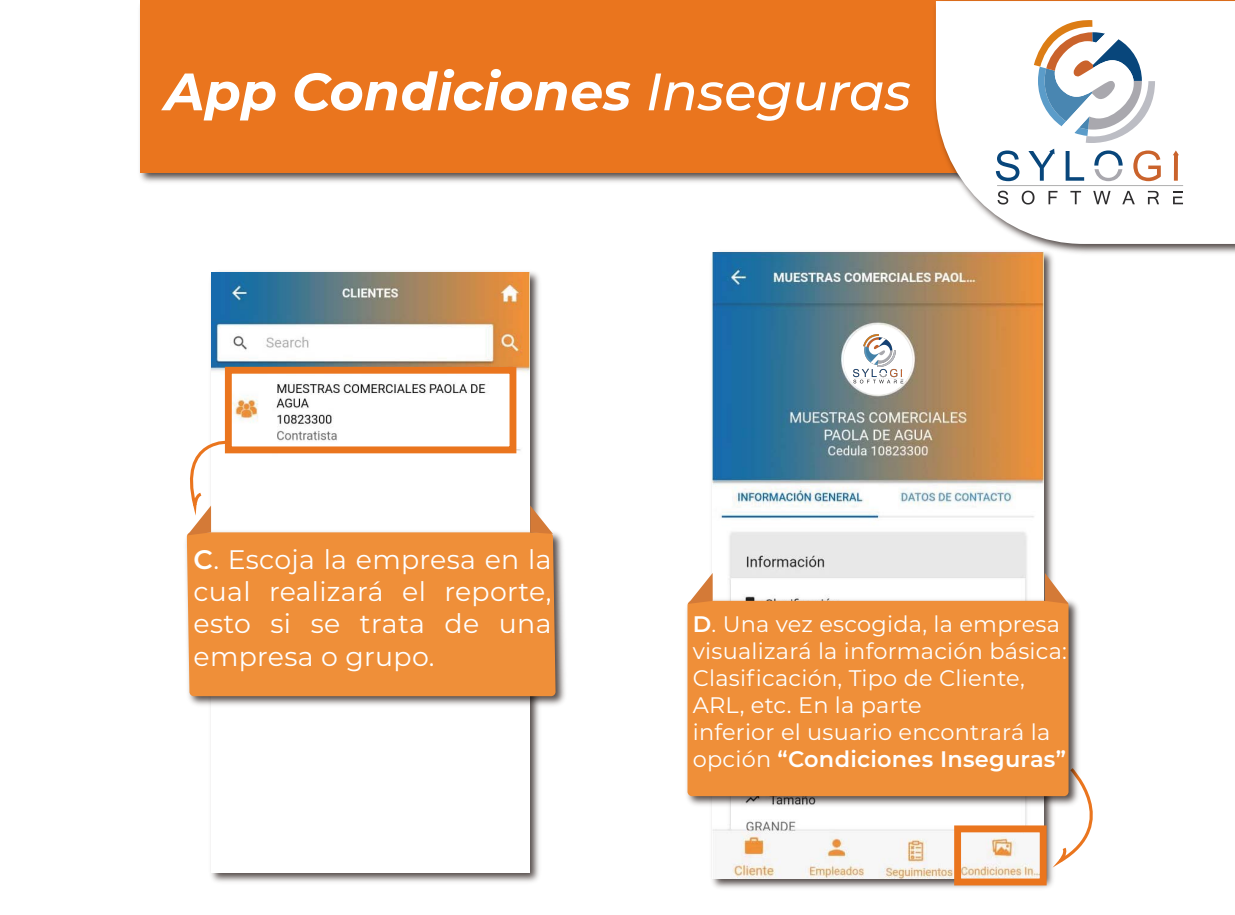
<style>
.page{position:relative;width:1235px;height:915px;background:#fff}
.page>*{position:absolute;margin:0;border:0;box-sizing:border-box;transform-origin:0 0}
.t1{font:italic 700 52.5px "Montserrat";color:#fff}
.t2{font:26.81px/32.1px "Montserrat";letter-spacing:.01em;color:#fff;text-align:justify}
.t3{font:22.44px/26.9px "Montserrat";letter-spacing:.01em;color:#fff}
.s1{font-weight:500}
.s2{font-weight:600}
</style>
<div class="page">
<img style="left:139px;top:9px;width:792px;height:174px">
<div style="left:140px;top:0;width:1095px;height:172px;background:#ea751e"></div>
<img style="left:931px;top:0;width:304px;height:254px">
<div style="left:936px;top:1px;width:299px;height:243px;background:#fff"></div>
<svg style="left:998px;top:191px;width:10px;height:13px"></svg>
<svg style="left:1022px;top:191px;width:13px;height:13px"></svg>
<svg style="left:1049px;top:191px;width:9px;height:13px"></svg>
<svg style="left:1070px;top:191px;width:11px;height:13px"></svg>
<svg style="left:1093px;top:191px;width:18px;height:13px"></svg>
<svg style="left:1122px;top:191px;width:13px;height:13px"></svg>
<svg style="left:1148px;top:191px;width:11px;height:13px"></svg>
<hr style="left:997px;top:185px;width:186px;height:1px;background:#aeaeae">
<svg style="left:1173px;top:191px;width:10px;height:13px"></svg>
<svg style="left:1173px;top:150px;width:6px;height:5px"></svg>
<svg style="left:996px;top:150px;width:23px;height:31px"></svg>
<svg style="left:1028px;top:149px;width:27px;height:32px"></svg>
<svg style="left:1066px;top:151px;width:18px;height:30px"></svg>
<svg style="left:1094px;top:150px;width:29px;height:31px"></svg>
<svg style="left:1133px;top:150px;width:28px;height:31px"></svg>
<svg style="left:1174px;top:155px;width:4px;height:26px"></svg>
<svg style="left:1034px;top:19px;width:121px;height:124px;background:#d3d5d6"></svg>
<img style="left:210px;top:271px;width:329px;height:611px">
<img style="left:211px;top:272px;width:319px;height:600px">
<div style="left:225px;top:367px;width:291px;height:86px;border:7px solid #ea751e"></div>
<svg style="left:1057px;top:781px;width:36px;height:84px"></svg>
<img style="left:185px;top:527px;width:380px;height:182px">
<div style="left:187px;top:532px;width:369px;height:164px;background:#ef8f39"></div>
<svg style="left:185px;top:437px;width:49px;height:98px"></svg>
<svg style="left:530px;top:505px;width:23px;height:29px"></svg>
<img style="left:711px;top:248px;width:346px;height:640px">
<img style="left:713px;top:253px;width:330px;height:625px">
<img style="left:686px;top:595px;width:396px;height:214px">
<div style="left:688px;top:600px;width:381px;height:196px;background:#ef8f39;border-radius:5px"></div>
<svg style="left:688px;top:573px;width:25px;height:31px"></svg>
<svg style="left:1045px;top:573px;width:24px;height:31px"></svg>
<div style="left:954px;top:825px;width:93px;height:60px;border:7px solid #ea751e"></div>
<div style="left:844px;top:325px;width:68px;height:69px;background:#fff;border-radius:50%"></div>
<img style="left:850px;top:334px;width:56px;height:51px">
<h1 class="t1" style="left:164px;top:54px;width:748px">App Condiciones <span class="s1">Inseguras</span></h1>
<p class="t2" style="left:194px;top:542px;width:359px"><span class="s2">C</span>. Escoja la empresa en la cual realizará el reporte, esto si se trata de una empresa o grupo.</p>
<p class="t3" style="left:693px;top:610px;width:376px"><span class="s2">D</span>. Una vez escogida, la empresa visualizará la información básica:<br>Clasificación, Tipo de Cliente,<br>ARL, etc. En la parte<br>inferior el usuario encontrará la opción <span class="s2">“Condiciones Inseguras”</span></p>
</div>
